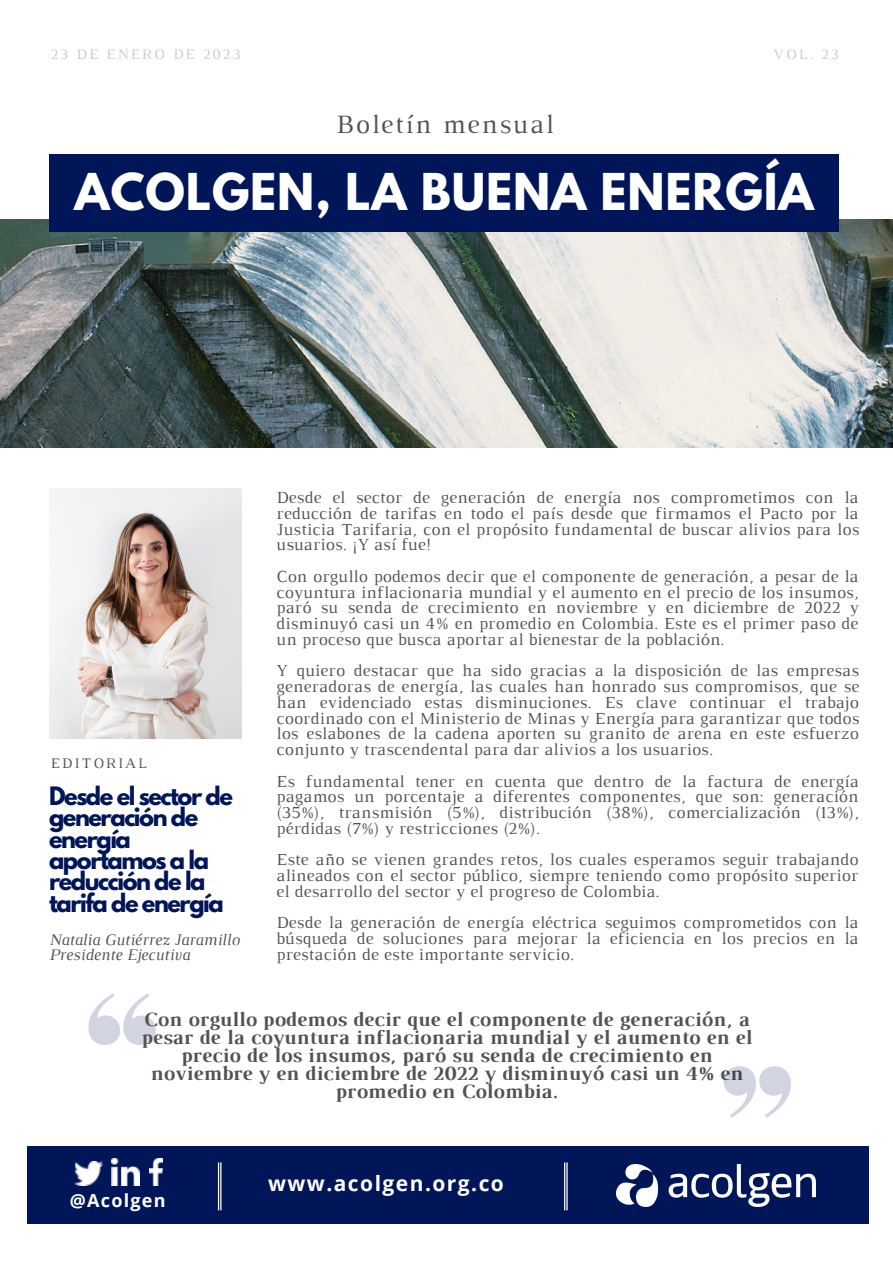
<style>
.page{position:relative;width:893px;height:1264px;background:#fff}
.page>*{position:absolute;margin:0;border:0;box-sizing:border-box;transform-origin:0 0}
.t1{font:700 45px "League Spartan";letter-spacing:.02em;color:#fff}
.t2{font:27px "Luthier";letter-spacing:.07em;color:#545151}
.t3{font:700 22.5px/21.3px "League Spartan";letter-spacing:-.065em;color:#001659}
.t4{font:700 21px "Open Sans";letter-spacing:.07em;color:#fff}
.t5{font:700 20.55px/18px "Luthier";letter-spacing:.015em;color:#545151;text-align:center}
.t6{font:700 18px "Open Sans";letter-spacing:.07em;color:#fff}
.t7{font:17.25px/15.8px "Luthier";letter-spacing:.015em;color:#545151;text-align:justify}
.t8{font:italic 16.5px "Luthier";color:#545151}
.t9{font:14.85px "Luthier";letter-spacing:.14em;color:#c3cecf}
.t10{font:14.85px "Luthier";letter-spacing:.14em;color:#545151}
</style>
<div class="page">
<img style="left:0;top:219px;width:892px;height:229px">
<img style="left:49px;top:488px;width:192px;height:250px">
<div style="left:27px;top:1145px;width:841px;height:77px;background:#001659"></div>
<img style="left:616px;top:1164px;width:199px;height:42px">
<img style="left:74px;top:1161px;width:28px;height:24px">
<img style="left:149px;top:1158px;width:14px;height:27px">
<img style="left:111px;top:1158px;width:28px;height:27px">
<hr style="left:220px;top:1162px;width:1px;height:48px;background:#fff">
<hr style="left:218px;top:1162px;width:1px;height:48px;background:#fff">
<hr style="left:566px;top:1162px;width:1px;height:48px;background:#fff">
<hr style="left:564px;top:1162px;width:1px;height:48px;background:#fff">
<div style="left:50px;top:155px;width:788px;height:77px;background:#001659"></div>
<svg style="left:88px;top:993px;width:68px;height:51px"></svg>
<svg style="left:723px;top:1066px;width:67px;height:51px"></svg>
<p class="t9" style="left:51px;top:49px;width:191px">23 DE ENERO DE 2023</p>
<p class="t9" style="left:773px;top:49px;width:67px">VOL. 23</p>
<p class="t2" style="left:336px;top:114px;width:219px">Boletín mensual</p>
<p class="t1" style="left:74px;top:170px;width:740px">ACOLGEN, LA BUENA ENERGÍA</p>
<p class="t10" style="left:51px;top:757px;width:98px">EDITORIAL</p>
<p class="t3" style="left:49px;top:788px;width:185px">Desde el sector de generación de energía aportamos a la reducción de la tarifa de energía</p>
<p class="t8" style="left:49px;top:933px;width:192px">Natalia Gutiérrez Jaramillo</p>
<p class="t8" style="left:49px;top:948px;width:142px">Presidente Ejecutiva</p>
<p class="t7" style="left:276px;top:491px;width:584px">Desde el sector de generación de energía nos comprometimos con la reducción de tarifas en todo el país desde que firmamos el Pacto por la Justicia Tarifaria, con el propósito fundamental de buscar alivios para los usuarios. ¡Y así fue!</p>
<p class="t7" style="left:276px;top:569px;width:584px">Con orgullo podemos decir que el componente de generación, a pesar de la coyuntura inflacionaria mundial y el aumento en el precio de los insumos, paró su senda de crecimiento en noviembre y en diciembre de 2022 y disminuyó casi un 4% en promedio en Colombia. Este es el primer paso de un proceso que busca aportar al bienestar de la población.</p>
<p class="t7" style="left:276px;top:664px;width:584px">Y quiero destacar que ha sido gracias a la disposición de las empresas generadoras de energía, las cuales han honrado sus compromisos, que se han evidenciado estas disminuciones. Es clave continuar el trabajo coordinado con el Ministerio de Minas y Energía para garantizar que todos los eslabones de la cadena aporten su granito de arena en este esfuerzo conjunto y trascendental para dar alivios a los usuarios.</p>
<p class="t7" style="left:276px;top:774px;width:584px">Es fundamental tener en cuenta que dentro de la factura de energía pagamos un porcentaje a diferentes componentes, que son: generación (35%), transmisión (5%), distribución (38%), comercialización (13%), pérdidas (7%) y restricciones (2%).</p>
<p class="t7" style="left:276px;top:853px;width:583px">Este año se vienen grandes retos, los cuales esperamos seguir trabajando alineados con el sector público, siempre teniendo como propósito superior el desarrollo del sector y el progreso de Colombia.</p>
<p class="t7" style="left:276px;top:916px;width:583px">Desde la generación de energía eléctrica seguimos comprometidos con la búsqueda de soluciones para mejorar la eficiencia en los precios en la prestación de este importante servicio.</p>
<p class="t5" style="left:141px;top:1011px;width:612px">Con orgullo podemos decir que el componente de generación, a pesar de la coyuntura inflacionaria mundial y el aumento en el precio de los insumos, paró su senda de crecimiento en noviembre y en diciembre de 2022 y disminuyó casi un 4% en promedio en Colombia.</p>
<p class="t6" style="left:70px;top:1187px;width:97px">@Acolgen</p>
<p class="t4" style="left:268px;top:1168px;width:237px">www.acolgen.org.co</p>
</div>
